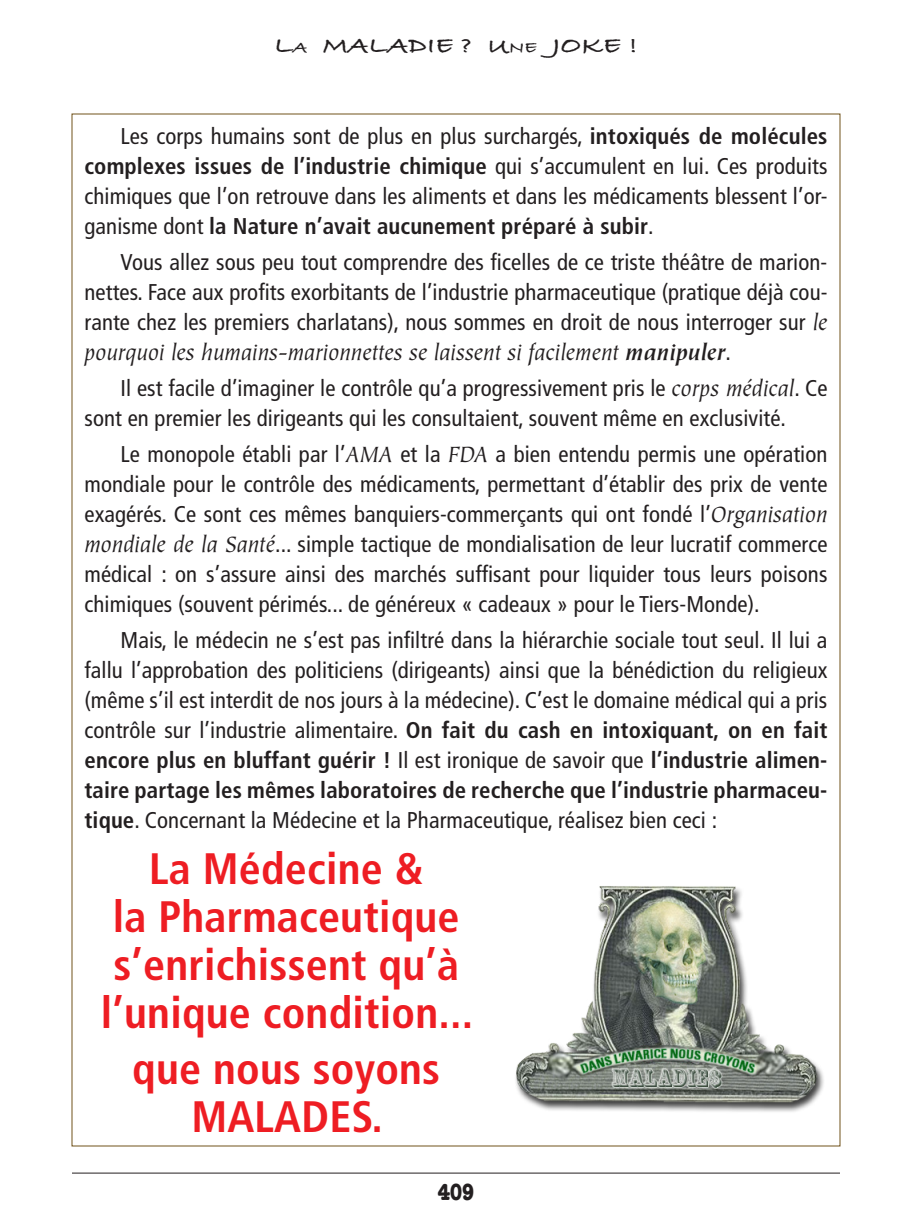
<style>
.page{position:relative;width:912px;height:1224px;background:#fff}
.page>*{position:absolute;margin:0;border:0;box-sizing:border-box;transform-origin:0 0}
.t1{font:700 condensed 44px/48px "Frutiger";letter-spacing:.005em;color:#ee1d23;text-align:center}
.t2{font:italic 24.8px "Tiepolo";letter-spacing:.005em;color:#231f20;scale:.91 1}
.t3{font:700 condensed 24px "American Typewriter";color:#231f20}
.t4{font:700 23.8px "Bradley Hand ITCTT";letter-spacing:.01em;color:#231f20;scale:1.2 1}
.t5{font:condensed 22.8px/30px "Frutiger";letter-spacing:.005em;color:#231f20;text-align:justify}
.s1{font-size:16.6px}
.s2{font-weight:700}
.s3{font-family:"Tiepolo";font-style:italic;font-stretch:normal;font-size:24.8px}
.s4{font-family:"Frutiger";font-style:normal;font-stretch:condensed;font-size:22.8px}
</style>
<div class="page">
<hr style="left:72px;top:1173px;width:768px;height:1px;background:#231f20">
<img style="left:515px;top:886px;width:309px;height:226px">
<p class="t4" style="left:274px;top:27px;width:304px">L<span class="s1">a</span> MALADIE ? U<span class="s1">ne</span> JOKE !</p>
<p class="t5" style="left:84px;top:121px;width:745px;text-indent:36px">Les corps humains sont de plus en plus surchargés, <span class="s2">intoxiqués de molécules complexes issues de l’industrie chimique</span> qui s’accumulent en lui. Ces produits chimiques que l’on retrouve dans les aliments et dans les médicaments blessent l’or&shy;ganisme dont <span class="s2">la Nature n’avait aucunement préparé à subir</span>.</p>
<p class="t5" style="left:84px;top:247px;width:745px;text-indent:36px">Vous allez sous peu tout comprendre des ficelles de ce triste théâtre de marion&shy;nettes. Face aux profits exorbitants de l’industrie pharmaceutique (pratique déjà cou&shy;rante chez les premiers charlatans), nous sommes en droit de nous interroger sur <span class="s3">le</span></p>
<p class="t2" style="left:84px;top:339px;width:712px">pourquoi les humains-marionnettes se laissent si facilement <span class="s2">manipuler</span><span class="s4">.</span></p>
<p class="t5" style="left:85px;top:373px;width:744px;text-indent:36px">Il est facile d’imaginer le contrôle qu’a progressivement pris le <span class="s3">corps médical</span>. Ce sont en premier les dirigeants qui les consultaient, souvent même en exclusivité.</p>
<p class="t5" style="left:84px;top:439px;width:745px;text-indent:36px">Le monopole établi par l’<span class="s3">AMA</span> et la <span class="s3">FDA</span> a bien entendu permis une opération mondiale pour le contrôle des médicaments, permettant d’établir des prix de vente exagérés. Ce sont ces mêmes banquiers-commerçants qui ont fondé l’<span class="s3">Organisation mondiale de la Santé</span>... simple tactique de mondialisation de leur lucratif commerce médical : on s’assure ainsi des marchés suffisant pour liquider tous leurs poisons chimiques (souvent périmés... de généreux « cadeaux » pour le Tiers-Monde).</p>
<p class="t5" style="left:84px;top:625px;width:745px;text-indent:36px">Mais, le médecin ne s’est pas infiltré dans la hiérarchie sociale tout seul. Il lui a fallu l’approbation des politiciens (dirigeants) ainsi que la bénédiction du religieux (même s’il est interdit de nos jours à la médecine). C’est le domaine médical qui a pris contrôle sur l’industrie alimentaire. <span class="s2">On fait du cash en intoxiquant, on en fait encore plus en bluffant guérir !</span> Il est ironique de savoir que <span class="s2">l’industrie alimen&shy;taire partage les mêmes laboratoires de recherche que l’industrie pharmaceu&shy;tique</span>. Concernant la Médecine et la Pharmaceutique, réalisez bien ceci :</p>
<h1 class="t1" style="left:101px;top:844px;width:374px">La Médecine &amp;<br>la Pharmaceutique s’enrichissent qu’à l’unique condition...</h1>
<h1 class="t1" style="left:132px;top:1044px;width:309px">que nous soyons<br>MALADES.</h1>
<p class="t3" style="left:438px;top:1172px;width:37px">409</p>
</div>
